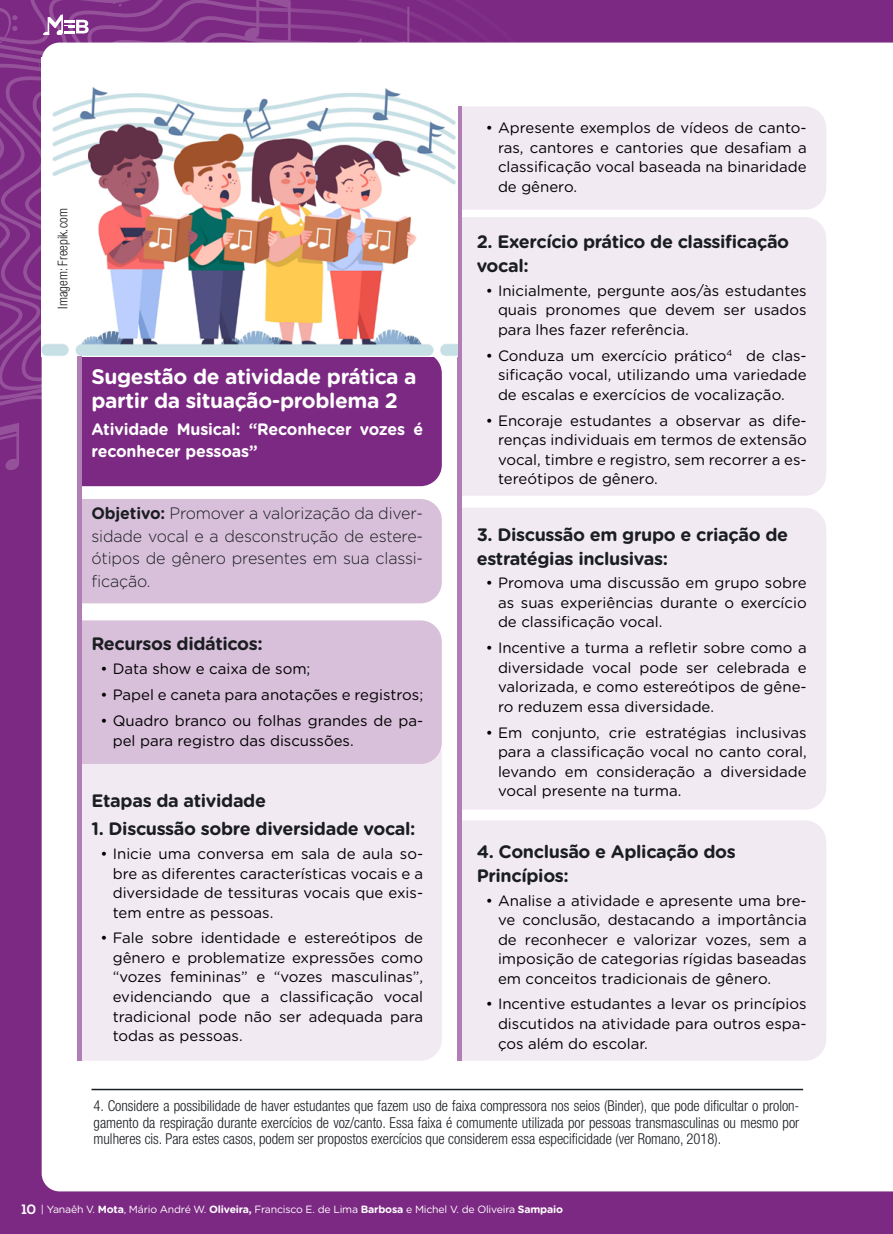
<style>
.page{position:relative;width:893px;height:1234px;background:#fff}
.page>*{position:absolute;margin:0;border:0;box-sizing:border-box;transform-origin:0 0}
.t1{font:700 21px/24px "Gotham Rounded";letter-spacing:-.02em;color:#fff}
.t2{font:700 18px/24px "Gotham Rounded";letter-spacing:-.02em;color:#1a1e21}
.t3{font:300 16.5px/22.5px "Gotham Rounded";letter-spacing:-.01em;color:#1a1e21;text-align:justify}
.t4{font:700 16.5px/22.5px "Gotham Rounded";letter-spacing:-.01em;color:#fff}
.t5{font:15px/19.5px "Gotham Rounded";color:#000;text-align:justify}
.t6{font:300 condensed 15px/16.5px "Helvetica Neue LT Std";color:#1a1e21;text-align:justify}
.t7{font:300 condensed 13.5px "Helvetica Neue LT Std";color:#1a1e21}
.t8{font:10.5px "Gotham Rounded";letter-spacing:-.02em;color:#fff}
.s1{font-weight:700}
.s2{font-family:"Nexa";font-weight:700;font-size:13.5px}
</style>
<div class="page">
<div style="left:0;top:0;width:893px;height:1233px;background:#7c2983"></div>
<svg style="left:0;top:0;width:521px;height:536px"></svg>
<svg style="left:113px;top:0;width:9px;height:7px"></svg>
<svg style="left:244px;top:0;width:47px;height:43px"></svg>
<svg style="left:0;top:422px;width:19px;height:55px"></svg>
<svg style="left:171px;top:40px;width:17px;height:3px"></svg>
<svg style="left:394px;top:7px;width:16px;height:36px"></svg>
<svg style="left:349px;top:38px;width:13px;height:5px"></svg>
<svg style="left:39px;top:58px;width:3px;height:12px"></svg>
<svg style="left:0;top:8px;width:17px;height:39px"></svg>
<div style="left:42px;top:43px;width:850px;height:1148px;background:#fff"></div>
<svg style="left:892px;top:43px;width:1px;height:1148px"></svg>
<div style="left:461px;top:217px;width:365px;height:278px;background:#f2eaf3"></div>
<div style="left:461px;top:106px;width:365px;height:104px;background:#f2eaf3"></div>
<div style="left:461px;top:507px;width:365px;height:302px;background:#f2eaf3"></div>
<div style="left:461px;top:820px;width:365px;height:240px;background:#f2eaf3"></div>
<hr style="left:457px;top:106px;width:4px;height:954px;background:#b07eb5">
<hr style="left:91px;top:1088px;width:712px;height:1px;background:#1a1e21">
<div style="left:81px;top:763px;width:361px;height:297px;background:#f2eaf3"></div>
<svg style="left:81px;top:486px;width:361px;height:117px;background:#dcc5dd"></svg>
<div style="left:81px;top:620px;width:361px;height:143px;background:#d8bfda"></div>
<svg style="left:81px;top:356px;width:361px;height:130px"></svg>
<img style="left:42px;top:57px;width:415px;height:299px">
<hr style="left:77px;top:356px;width:4px;height:704px;background:#b07eb5">
<svg style="left:43px;top:14px;width:46px;height:21px"></svg>
<p class="t7" style="left:55px;top:308px;width:102px;rotate:-90deg">Imagem: Freepik.com</p>
<h1 class="t1" style="left:91px;top:363px;width:327px">Sugestão de atividade prática a partir da situação-problema 2</h1>
<p class="t4" style="left:91px;top:417px;width:333px">Atividade Musical: “Reconhecer vozes é reconhecer pessoas”</p>
<p class="t3" style="left:91px;top:501px;width:333px"><span class="s1">Objetivo:</span> Promover a valorização da diver&shy;sidade vocal e a desconstrução de estere&shy;ótipos de gênero presentes em sua classi&shy;ficação.</p>
<p class="t2" style="left:91px;top:631px;width:173px">Recursos didáticos:</p>
<p class="t5" style="left:100px;top:658px;width:211px">• Data show e caixa de som;</p>
<p class="t5" style="left:100px;top:684px;width:324px">• Papel e caneta para anotações e registros;</p>
<p class="t5" style="left:113px;top:710px;width:312px;text-indent:-12px">• Quadro branco ou folhas grandes de pa&shy;pel para registro das discussões.</p>
<p class="t2" style="left:91px;top:787px;width:176px">Etapas da atividade</p>
<p class="t2" style="left:91px;top:816px;width:326px">1. Discussão sobre diversidade vocal:</p>
<p class="t5" style="left:113px;top:843px;width:312px;text-indent:-12px">• Inicie uma conversa em sala de aula so&shy;bre as diferentes características vocais e a diversidade de tessituras vocais que exis&shy;tem entre as pessoas.</p>
<p class="t5" style="left:113px;top:927px;width:312px;text-indent:-12px">• Fale sobre identidade e estereótipos de gênero e problematize expressões como “vozes femininas” e “vozes masculinas”, evidenciando que a classificação vocal tradicional pode não ser adequada para todas as pessoas.</p>
<p class="t5" style="left:498px;top:117px;width:310px;text-indent:-12px">• Apresente exemplos de vídeos de canto&shy;ras, cantores e cantories que desafiam a classificação vocal baseada na binaridade de gênero.</p>
<p class="t2" style="left:477px;top:229px;width:314px">2. Exercício prático de classificação vocal:</p>
<p class="t5" style="left:498px;top:280px;width:310px;text-indent:-12px">• Inicialmente, pergunte aos/às estudantes quais pronomes que devem ser usados para lhes fazer referência.</p>
<p class="t5" style="left:498px;top:345px;width:310px;text-indent:-12px">• Conduza um exercício prático<sup>4</sup> de clas&shy;sificação vocal, utilizando uma variedade de escalas e exercícios de vocalização.</p>
<p class="t5" style="left:498px;top:410px;width:310px;text-indent:-12px">• Encoraje estudantes a observar as dife&shy;renças individuais em termos de extensão vocal, timbre e registro, sem recorrer a es&shy;tereótipos de gênero.</p>
<p class="t2" style="left:477px;top:521px;width:313px">3. Discussão em grupo e criação de estratégias inclusivas:</p>
<p class="t5" style="left:498px;top:572px;width:310px;text-indent:-12px">• Promova uma discussão em grupo sobre as suas experiências durante o exercício de classificação vocal.</p>
<p class="t5" style="left:498px;top:637px;width:310px;text-indent:-12px">• Incentive a turma a refletir sobre como a diversidade vocal pode ser celebrada e valorizada, e como estereótipos de gêne&shy;ro reduzem essa diversidade.</p>
<p class="t5" style="left:498px;top:721px;width:310px;text-indent:-12px">• Em conjunto, crie estratégias inclusivas para a classificação vocal no canto coral, levando em consideração a diversidade vocal presente na turma.</p>
<p class="t2" style="left:477px;top:838px;width:261px">4. Conclusão e Aplicação dos<br>Princípios:</p>
<p class="t5" style="left:498px;top:889px;width:310px;text-indent:-12px">• Analise a atividade e apresente uma bre&shy;ve conclusão, destacando a importância de reconhecer e valorizar vozes, sem a imposição de categorias rígidas baseadas em conceitos tradicionais de gênero.</p>
<p class="t5" style="left:498px;top:993px;width:310px;text-indent:-12px">• Incentive estudantes a levar os princípios discutidos na atividade para outros espa&shy;ços além do escolar.</p>
<p class="t6" style="left:94px;top:1096px;width:707px">4. Considere a possibilidade de haver estudantes que fazem uso de faixa compressora nos seios (Binder), que pode dificultar o prolon&shy;gamento da respiração durante exercícios de voz/canto. Essa faixa é comumente utilizada por pessoas transmasculinas ou mesmo por mulheres cis. Para estes casos, podem ser propostos exercícios que considerem essa especificidade (ver Romano, 2018).</p>
<p class="t8" style="left:22px;top:1201px;width:543px"><span class="s2">10</span> | Yanaêh V. <span class="s1">Mota</span>, Mário André W. <span class="s1">Oliveira,</span> Francisco E. de Lima <span class="s1">Barbosa</span> e Michel V. de Oliveira <span class="s1">Sampaio</span></p>
</div>
